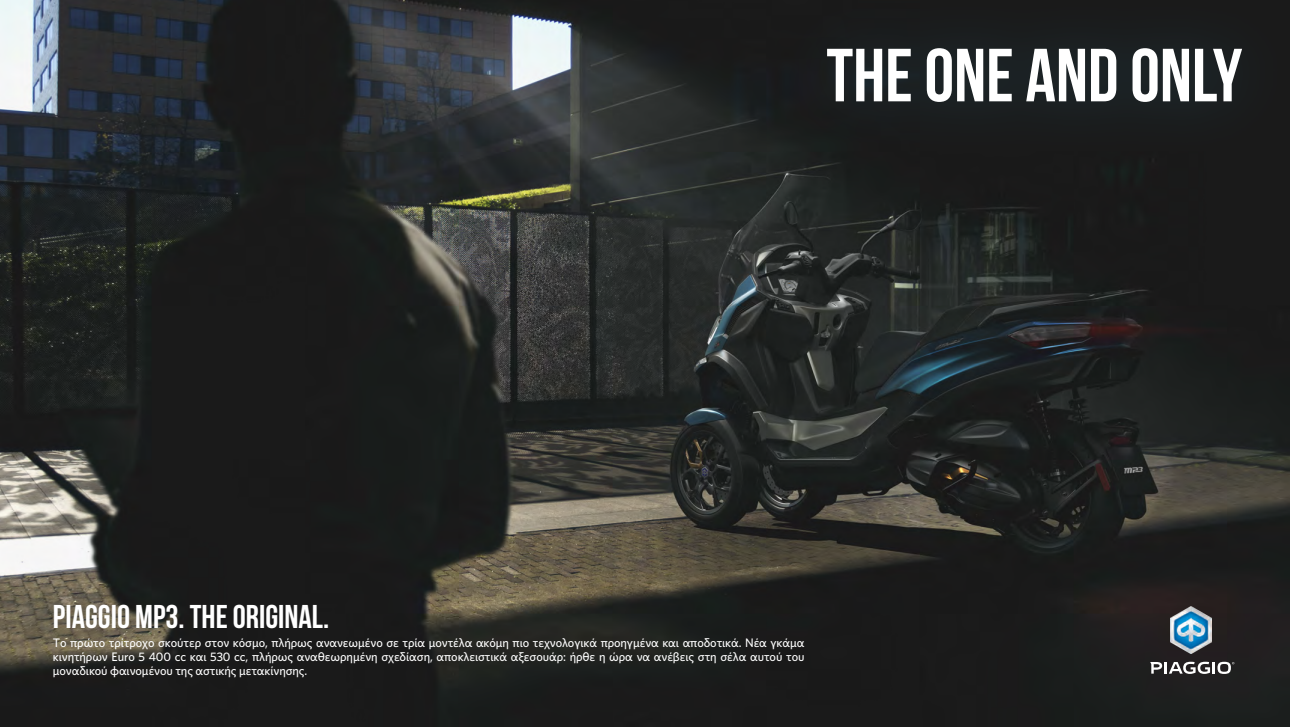
<style>
.page{position:relative;width:1290px;height:727px;background:#fff}
.page>*{position:absolute;margin:0;border:0;box-sizing:border-box;transform-origin:0 0}
.t1{font:700 75px "Bebas Neue";color:#fff}
.t2{font:700 32.88px "Bebas Neue";color:#fff}
.t3{font:500 12.38px/13.8px "Whitney";letter-spacing:-.01em;color:#fff;text-align:justify}
</style>
<div class="page">
<img style="left:0;top:0;width:1290px;height:726px">
<div style="left:776px;top:0;width:514px;height:161px;background:#1a1c1d"></div>
<img style="left:1171px;top:606px;width:40px;height:47px">
<svg style="left:1150px;top:661px;width:84px;height:12px"></svg>
<p class="t1" style="left:826px;top:34px;width:417px">THE ONE AND ONLY</p>
<p class="t2" style="left:53px;top:598px;width:278px">PIAGGIO MP3. THE ORIGINAL.</p>
<p class="t3" style="left:53px;top:635px;width:753px">Το πρώτο τρίτροχο σκούτερ στον κόσμο, πλήρως ανανεωμένο σε τρία μοντέλα ακόμη πιο τεχνολογικά προηγμένα και αποδοτικά. Νέα γκάμα κινητήρων Euro 5 400 cc και 530 cc, πλήρως αναθεωρημένη σχεδίαση, αποκλειστικά αξεσουάρ: ήρθε η ώρα να ανέβεις στη σέλα αυτού του μοναδικού φαινομένου της αστικής μετακίνησης.</p>
</div>
